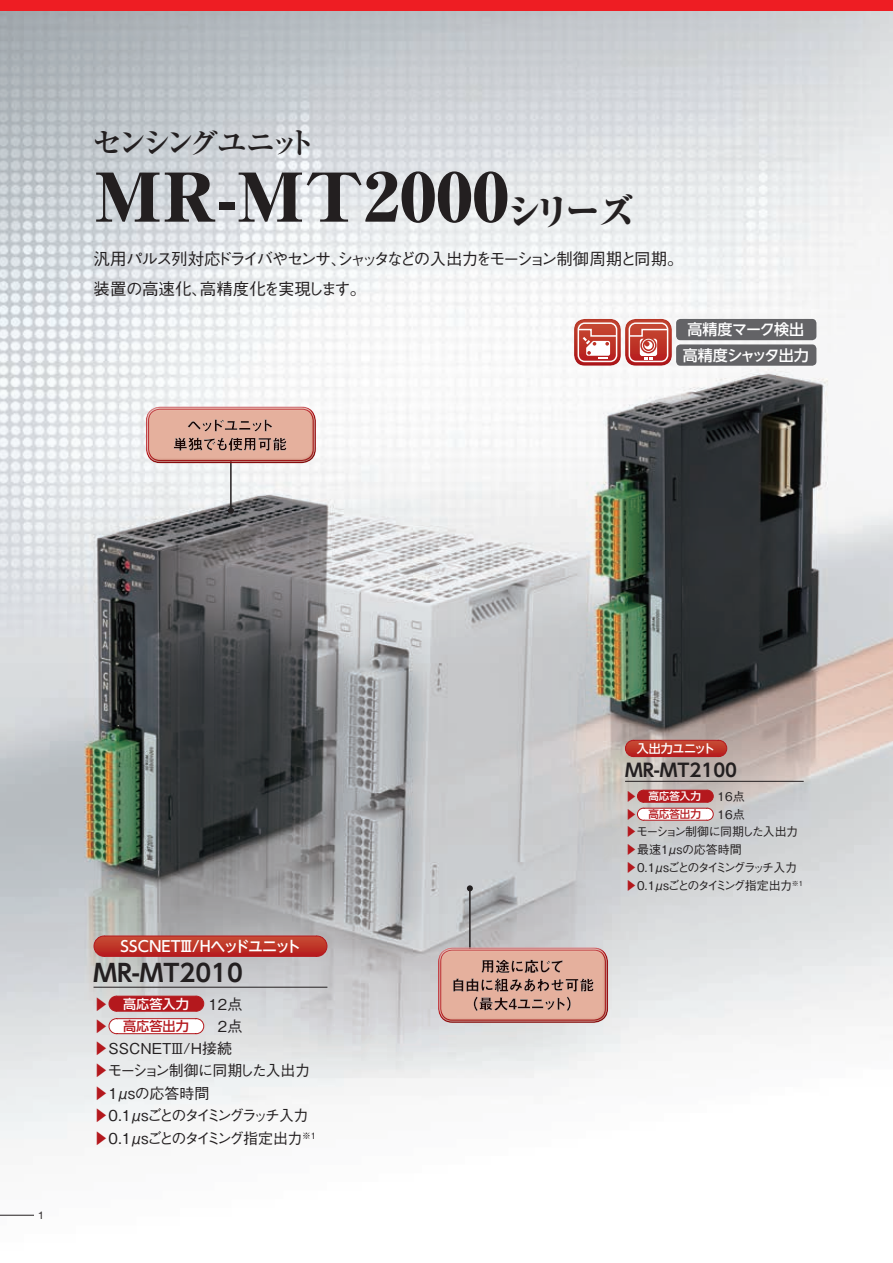
<style>
.page{position:relative;width:893px;height:1263px;background:#fff}
.page>*{position:absolute;margin:0;border:0;box-sizing:border-box;transform-origin:0 0}
.t1{font:800 expanded 66px "Ryumin Pro";color:#231f20;scale:1.1 1}
.t2{font:700 30px "Ryumin Pro";letter-spacing:-.195em;color:#231f20}
.t3{font:700 24px "UD Shin Go NT Pro De";color:#231f20}
.t4{font:700 18px "UD Shin Go NT Pro De";color:#231f20}
.t5{font:500 16.5px/30px "Gothic BBB Pro";letter-spacing:-.11em;color:#231f20}
.t6{font:500 15px/22.4px "Gothic BBB Pro";letter-spacing:-.11em;color:#231f20}
.t7{font:500 15px/25.5px "UD Shin Go NT Pro";letter-spacing:-.045em;color:#fff;text-align:center}
.t8{font:500 13.2px "UD Shin Go NT Pro";color:#fff}
.t9{font:500 13.2px "UD Shin Go NT Pro";color:#b4181d}
.t10{font:500 12px/17.9px "Gothic BBB Pro";letter-spacing:-.14em;color:#231f20}
.t11{font:500 12px "UD Shin Go NT Pro";letter-spacing:-.04em;color:#fff}
.t12{font:500 10.5px "UD Shin Go NT Pro";color:#fff}
.t13{font:500 10.5px "UD Shin Go NT Pro";color:#b4181d}
.t14{font:10.5px "Helvetica Neue";color:#231f20}
.s1{font-size:36px}
.s2{font-family:"Gothic BBB Pro";font-size:15px;color:#b4181d}
.s3{font-family:"Gothic BBB Pro";font-size:15px}
.s4{color:#b4181d}
.s5{font-family:"Gothic BBB Pro";font-size:12px;color:#b4181d}
.s6{font-family:"Gothic BBB Pro";font-size:12px}
</style>
<div class="page">
<img style="left:0;top:11px;width:893px;height:1204px">
<hr style="left:469px;top:888px;width:2px;height:70px;background:#231f20">
<svg style="left:467px;top:885px;width:6px;height:6px"></svg>
<hr style="left:230px;top:441px;width:2px;height:70px;background:#231f20">
<svg style="left:228px;top:508px;width:6px;height:6px"></svg>
<div style="left:432px;top:941px;width:178px;height:77px;background:#fff;opacity:.75"></div>
<div style="left:436px;top:950px;width:178px;height:79px;background:#9b5541;opacity:.75"></div>
<div style="left:140px;top:400px;width:177px;height:58px;background:#fff;opacity:.75"></div>
<div style="left:144px;top:409px;width:178px;height:60px;background:#9b5541;opacity:.75"></div>
<hr style="left:625px;top:781px;width:179px;height:1px;background:#231f20">
<svg style="left:625px;top:739px;width:102px;height:18px;background:#bc3a31"></svg>
<svg style="left:637px;top:789px;width:77px;height:32px"></svg>
<hr style="left:94px;top:987px;width:233px;height:1px;background:#231f20">
<svg style="left:93px;top:935px;width:235px;height:22px;background:#bd382e"></svg>
<svg style="left:108px;top:995px;width:97px;height:17px;background:#b72b30"></svg>
<svg style="left:108px;top:1018px;width:97px;height:16px"></svg>
<div style="left:676px;top:319px;width:140px;height:21px;background:#636366;border-radius:4px"></div>
<div style="left:676px;top:344px;width:140px;height:22px;background:#636366;border-radius:4px"></div>
<div style="left:624px;top:316px;width:50px;height:51px;background:#b4181d;opacity:.75"></div>
<div style="left:573px;top:316px;width:50px;height:51px;background:#b4181d;opacity:.75"></div>
<div style="left:0;top:0;width:893px;height:11px;background:#ee1d23"></div>
<hr style="left:0;top:1215px;width:34px;height:1px;background:#231f20">
<h2 class="t2" style="left:92px;top:119px;width:226px">センシングユニット</h2>
<h1 class="t1" style="left:94px;top:145px;width:493px">MR-MT2000<span class="s1">シリーズ</span></h1>
<p class="t5" style="left:94px;top:242px;width:592px">汎用パルス列対応ドライバやセンサ、シャッタなどの入出力をモーション制御周期と同期。装置の高速化、高精度化を実現します。</p>
<p class="t7" style="left:683px;top:316px;width:127px">高精度マーク検出高精度シャッタ出力</p>
<p class="t14" style="left:38px;top:1209px;width:7px">1</p>
<p class="t7" style="left:121px;top:933px;width:182px">SSCNETⅢ/Hヘッドユニット</p>
<h3 class="t3" style="left:94px;top:953px;width:151px">MR-MT2010</h3>
<p class="t8" style="left:94px;top:993px;width:97px"><span class="s2">▶</span> 高応答入力</p>
<p class="t6" style="left:208px;top:991px;width:35px">12点</p>
<p class="t9" style="left:94px;top:1015px;width:97px"><span class="s3">▶</span> 高応答出力</p>
<p class="t6" style="left:94px;top:1014px;width:224px;text-indent:124px">2点<span class="s4">▶</span>SSCNETⅢ/H接続<br><span class="s4">▶</span>モーション制御に同期した入出力<span class="s4">▶</span>1μsの応答時間<br><span class="s4">▶</span> 0. 1μsごとのタイミングラッチ入力<span class="s4">▶</span>0.1μsごとのタイミング指定出力<sup>※1</sup></p>
<p class="t11" style="left:637px;top:739px;width:80px">入出力ユニット</p>
<p class="t4" style="left:625px;top:755px;width:113px">MR-MT2100</p>
<p class="t12" style="left:625px;top:788px;width:77px"><span class="s5">▶</span> 高応答入力</p>
<p class="t10" style="left:718px;top:786px;width:29px">16点</p>
<p class="t13" style="left:625px;top:806px;width:77px"><span class="s6">▶</span> 高応答出力</p>
<p class="t10" style="left:625px;top:804px;width:180px;text-indent:93px">16点<br><span class="s4">▶</span>モーション制御に同期した入出力<span class="s4">▶</span>最速1μsの応答時間<br><span class="s4">▶</span> 0. 1μsごとのタイミングラッチ入力<span class="s4">▶</span>0.1μsごとのタイミング指定出力<sup>※1</sup></p>
</div>
